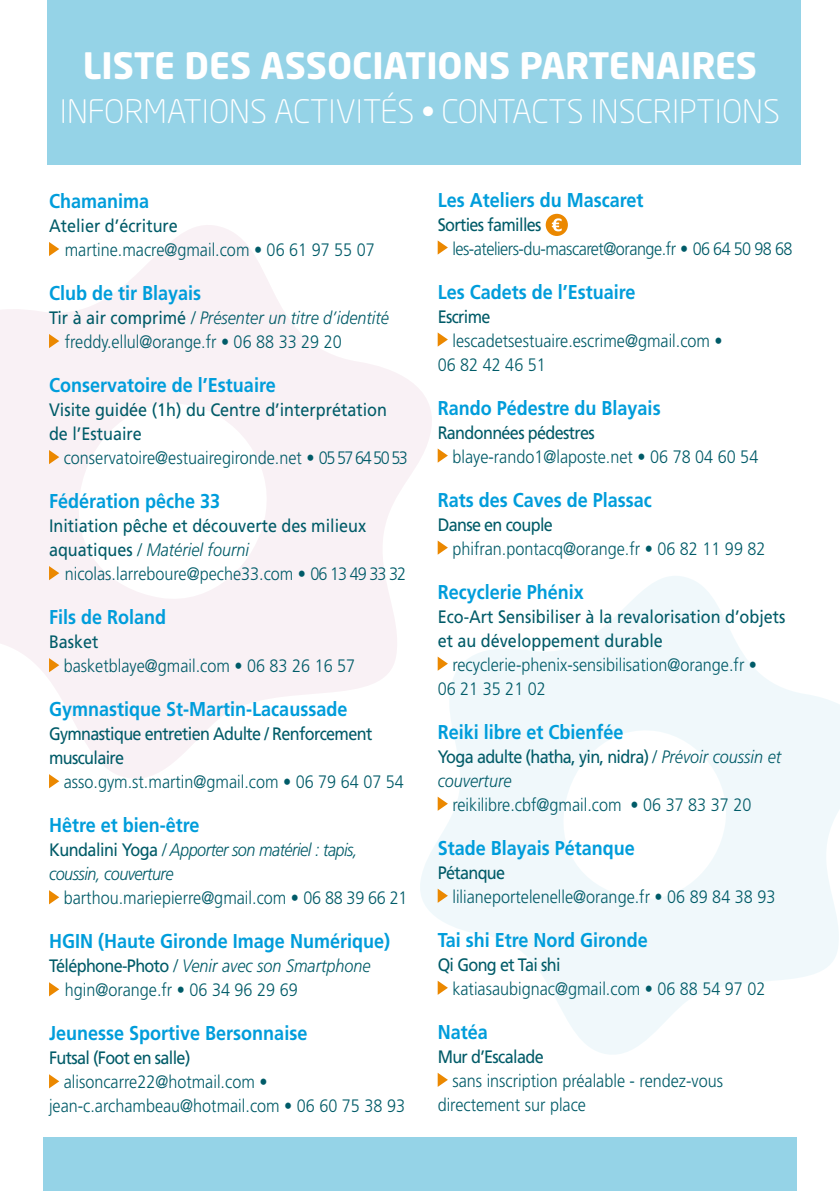
<style>
.page{position:relative;width:840px;height:1191px;background:#fff}
.page>*{position:absolute;margin:0;border:0;box-sizing:border-box;transform-origin:0 0}
.t1{font:700 36px "Neo Sans Std";color:#fff}
.t2{font:300 32px "Neo Sans Std";color:#fff}
.t3{font:700 20px "Frutiger LT Std";color:#009ddb;scale:.9 1}
.t4{font:300 18px/24px "Frutiger LT Std";color:#005b68;scale:.9 1}
.t5{font:18px/24px "Frutiger LT Std";letter-spacing:-.04em;color:#005b68;scale:.9 1}
.t6{font:18px/24px "Frutiger LT Std";color:#005b68;scale:.9 1}
.t7{font:italic 300 18px/24px "Frutiger LT Std";letter-spacing:-.03em;color:#005b68;scale:.9 1}
.t8{font:300 18px "Frutiger LT Std";letter-spacing:-.03em;color:#005b68;scale:.9 1}
.s1{font-weight:400}
.s2{font-style:italic}
.s3{font-weight:300}
.s4{font-weight:300;font-style:italic}
.s5{font-weight:400;font-style:normal}
</style>
<div class="page">
<svg style="left:420px;top:576px;width:419px;height:479px;fill:#f0f8fb"></svg>
<svg style="left:0;top:225px;width:438px;height:559px;fill:#f9f1f5"></svg>
<div style="left:47px;top:0;width:753px;height:164px;background:#95d3e7"></div>
<div style="left:43px;top:1137px;width:753px;height:54px;background:#95d3e7"></div>
<div style="left:545px;top:214px;width:22px;height:22px;background:#eb8800;border-radius:50%"></div>
<svg style="left:551px;top:218px;width:10px;height:13px"></svg>
<svg style="left:49px;top:242px;width:10px;height:14px"></svg>
<svg style="left:49px;top:334px;width:10px;height:14px"></svg>
<svg style="left:49px;top:450px;width:10px;height:14px"></svg>
<svg style="left:49px;top:566px;width:10px;height:14px"></svg>
<svg style="left:49px;top:658px;width:10px;height:14px"></svg>
<svg style="left:49px;top:774px;width:10px;height:14px"></svg>
<svg style="left:49px;top:890px;width:10px;height:14px"></svg>
<svg style="left:49px;top:982px;width:10px;height:14px"></svg>
<svg style="left:49px;top:1074px;width:10px;height:14px"></svg>
<svg style="left:437px;top:240px;width:10px;height:15px"></svg>
<svg style="left:437px;top:332px;width:10px;height:15px"></svg>
<svg style="left:437px;top:448px;width:10px;height:15px"></svg>
<svg style="left:437px;top:540px;width:10px;height:15px"></svg>
<svg style="left:437px;top:656px;width:10px;height:15px"></svg>
<svg style="left:437px;top:796px;width:10px;height:15px"></svg>
<svg style="left:437px;top:888px;width:10px;height:15px"></svg>
<svg style="left:437px;top:980px;width:10px;height:15px"></svg>
<svg style="left:437px;top:1072px;width:10px;height:15px"></svg>
<h1 class="t1" style="left:83px;top:43px;width:675px">LISTE DES ASSOCIATIONS PARTENAIRES</h1>
<h2 class="t2" style="left:60px;top:92px;width:721px">INFORMATIONS ACTIVITÉS • CONTACTS INSCRIPTIONS</h2>
<p class="t3" style="left:49px;top:189px;width:113px">Chamanima</p>
<p class="t6" style="left:49px;top:214px;width:145px">Atelier d’écriture</p>
<p class="t4" style="left:65px;top:238px;width:346px">martine.macre@gmail.com • 06 61 97 55 07</p>
<p class="t3" style="left:49px;top:281px;width:170px">Club de tir Blayais</p>
<p class="t4" style="left:65px;top:306px;width:361px;text-indent:-16px"><span class="s1">Tir à air comprimé</span> <span class="s2">/ Présenter un titre d’identité </span>freddy.ellul@orange.fr • 06 88 33 29 20</p>
<p class="t3" style="left:49px;top:373px;width:253px">Conservatoire de l’Estuaire</p>
<p class="t6" style="left:49px;top:398px;width:377px">Visite guidée (1h) du Centre d’interprétation de l’Estuaire</p>
<p class="t4" style="left:64px;top:446px;width:384px">conservatoire@estuairegironde.net • 05 57 64 50 53</p>
<p class="t3" style="left:49px;top:489px;width:192px">Fédération pêche 33</p>
<p class="t6" style="left:49px;top:514px;width:354px">Initiation pêche et découverte des milieux aquatiques <span class="s3">/</span> <span class="s4">Matériel fourni</span></p>
<p class="t4" style="left:65px;top:562px;width:380px">nicolas.larreboure@peche33.com • 06 13 49 33 32</p>
<p class="t3" style="left:49px;top:605px;width:132px">Fils de Roland</p>
<p class="t5" style="left:49px;top:630px;width:57px">Basket</p>
<p class="t4" style="left:64px;top:654px;width:325px">basketblaye@gmail.com • 06 83 26 16 57</p>
<p class="t3" style="left:49px;top:697px;width:333px">Gymnastique St-Martin-Lacaussade</p>
<p class="t5" style="left:49px;top:722px;width:360px">Gymnastique entretien Adulte / Renforcement musculaire</p>
<p class="t4" style="left:64px;top:770px;width:379px">asso.gym.st.martin@gmail.com • 06 79 64 07 54</p>
<p class="t3" style="left:49px;top:813px;width:169px">Hêtre et bien-être</p>
<p class="t7" style="left:49px;top:838px;width:344px"><span class="s5">Kundalini Yoga</span> / Apporter son matériel : tapis, coussin, couverture</p>
<p class="t4" style="left:64px;top:886px;width:383px">barthou.mariepierre@gmail.com • 06 88 39 66 21</p>
<p class="t3" style="left:49px;top:929px;width:380px">HGIN (Haute Gironde Image Numérique)</p>
<p class="t4" style="left:65px;top:954px;width:341px;text-indent:-16px"><span class="s1">Téléphone-Photo</span> <span class="s2">/ Venir avec son Smartphone </span>hgin@orange.fr • 06 34 96 29 69</p>
<p class="t3" style="left:49px;top:1021px;width:288px">Jeunesse Sportive Bersonnaise</p>
<p class="t5" style="left:49px;top:1046px;width:158px">Futsal (Foot en salle)</p>
<p class="t4" style="left:49px;top:1070px;width:397px;text-indent:15px">alisoncarre22@hotmail.com • jean-c.archambeau@hotmail.com • 06 60 75 38 93</p>
<p class="t3" style="left:437px;top:188px;width:230px">Les Ateliers du Mascaret</p>
<p class="t5" style="left:437px;top:212px;width:117px">Sorties familles</p>
<p class="t8" style="left:452px;top:238px;width:379px">les-ateliers-du-mascaret@orange.fr • 06 64 50 98 68</p>
<p class="t3" style="left:437px;top:280px;width:221px">Les Cadets de l’Estuaire</p>
<p class="t5" style="left:437px;top:304px;width:60px">Escrime</p>
<p class="t4" style="left:437px;top:329px;width:318px;text-indent:15px">lescadetsestuaire.escrime@gmail.com •<br>06 82 42 46 51</p>
<p class="t3" style="left:437px;top:396px;width:249px">Rando Pédestre du Blayais</p>
<p class="t5" style="left:437px;top:420px;width:176px">Randonnées pédestres</p>
<p class="t4" style="left:452px;top:445px;width:341px">blaye-rando1@laposte.net • 06 78 04 60 54</p>
<p class="t3" style="left:437px;top:488px;width:239px">Rats des Caves de Plassac</p>
<p class="t5" style="left:437px;top:512px;width:129px">Danse en couple</p>
<p class="t4" style="left:452px;top:537px;width:349px">phifran.pontacq@orange.fr • 06 82 11 99 82</p>
<p class="t3" style="left:437px;top:580px;width:164px">Recyclerie Phénix</p>
<p class="t6" style="left:437px;top:604px;width:388px">Eco-Art Sensibiliser à la revalorisation d’objets et au développement durable</p>
<p class="t4" style="left:437px;top:653px;width:356px;text-indent:15px">recyclerie-phenix-sensibilisation@orange.fr •<br>06 21 35 21 02</p>
<p class="t3" style="left:437px;top:720px;width:208px">Reiki libre et Cbienfée</p>
<p class="t5" style="left:437px;top:744px;width:383px">Yoga adulte (hatha, yin, nidra) <span class="s3">/</span> <span class="s4">Prévoir coussin et couverture</span></p>
<p class="t4" style="left:452px;top:793px;width:333px">reikilibre.cbf@gmail.com • 06 37 83 37 20</p>
<p class="t3" style="left:437px;top:836px;width:220px">Stade Blayais Pétanque</p>
<p class="t5" style="left:437px;top:860px;width:76px">Pétanque</p>
<p class="t4" style="left:452px;top:885px;width:360px">lilianeportelenelle@orange.fr • 06 89 84 38 93</p>
<p class="t3" style="left:437px;top:928px;width:235px">Tai shi Etre Nord Gironde</p>
<p class="t5" style="left:437px;top:952px;width:138px">Qi Gong et Tai shi</p>
<p class="t4" style="left:452px;top:977px;width:349px">katiasaubignac@gmail.com • 06 88 54 97 02</p>
<p class="t3" style="left:437px;top:1020px;width:57px">Natéa</p>
<p class="t5" style="left:437px;top:1044px;width:119px">Mur d’Escalade</p>
<p class="t4" style="left:437px;top:1069px;width:318px;text-indent:15px">sans inscription préalable - rendez-vous directement sur place</p>
</div>
